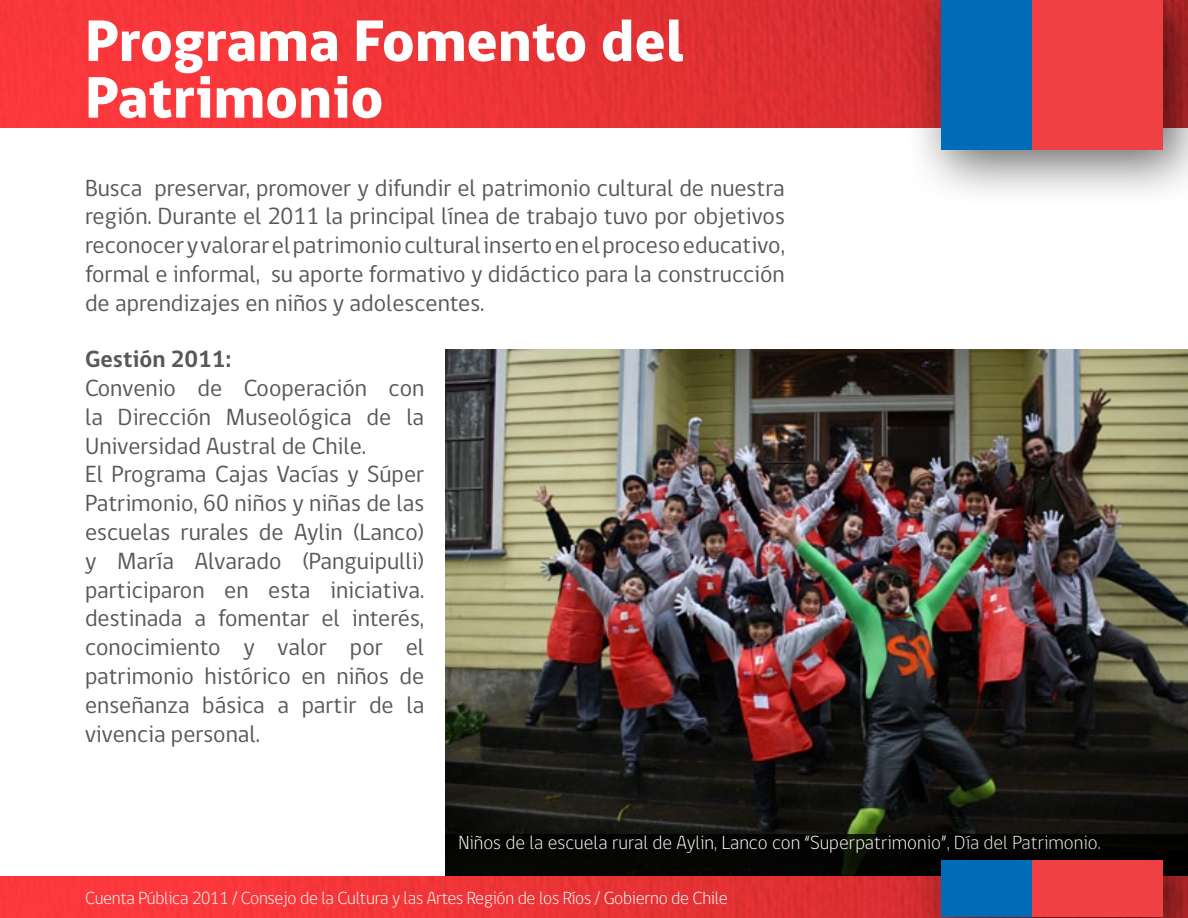
<style>
.page{position:relative;width:1188px;height:918px;background:#fff}
.page>*{position:absolute;margin:0;border:0;box-sizing:border-box;transform-origin:0 0}
.t1{font:800 60px/56.7px "gob CL";color:#fff}
.t2{font:24px/28.8px "gob CL";color:#58585a;text-align:justify}
.t3{font:700 24px "gob CL";color:#58585a}
.t4{font:300 19.5px "gob CL";color:#fff}
.t5{font:300 18px "gob CL";letter-spacing:-.015em;color:#fff}
</style>
<div class="page">
<img style="left:446px;top:349px;width:742px;height:485px">
<div style="left:446px;top:834px;width:742px;height:41px;background:#000"></div>
<img style="left:0;top:0;width:901px;height:128px">
<img style="left:0;top:876px;width:901px;height:42px">
<div style="left:901px;top:820px;width:287px;height:98px;background:#000;opacity:.6"></div>
<div style="left:941px;top:861px;width:91px;height:56px;background:#006cb7"></div>
<div style="left:1032px;top:861px;width:131px;height:56px;background:#ef4144"></div>
<div style="left:901px;top:0;width:287px;height:204px;background:#000;opacity:.6"></div>
<div style="left:941px;top:0;width:91px;height:150px;background:#006cb7"></div>
<div style="left:1032px;top:0;width:131px;height:150px;background:#ef4144"></div>
<h1 class="t1" style="left:85px;top:14px;width:601px">Programa Fomento del<br>Patrimonio</h1>
<p class="t2" style="left:85px;top:174px;width:701px">Busca preservar, promover y difundir el patrimonio cultural de nuestra región. Durante el 2011 la principal línea de trabajo tuvo por objetivos reconocer y valorar el patrimonio cultural inserto en el proceso educativo, formal e informal, su aporte formativo y didáctico para la construcción de aprendizajes en niños y adolescentes.</p>
<p class="t3" style="left:85px;top:343px;width:148px">Gestión 2011:</p>
<p class="t2" style="left:85px;top:374px;width:341px;text-align:left">Convenio de Cooperación con la Dirección Museológica de la<br>Universidad Austral de Chile.<br>El Programa Cajas Vacías y Súper<br>Patrimonio, 60 niños y niñas de las escuelas rurales de Aylin (Lanco) y María Alvarado (Panguipulli) participaron en esta iniciativa. destinada a fomentar el interés, conocimiento y valor por el patrimonio histórico en niños de enseñanza básica a partir de la vivencia personal.</p>
<p class="t4" style="left:458px;top:829px;width:644px">Niños de la escuela rural de Aylin, Lanco con “Superpatrimonio”, Día del Patrimonio.</p>
<p class="t5" style="left:85px;top:886px;width:644px">Cuenta Pública 2011 / Consejo de la Cultura y las Artes Región de los Ríos / Gobierno de Chile</p>
</div>
